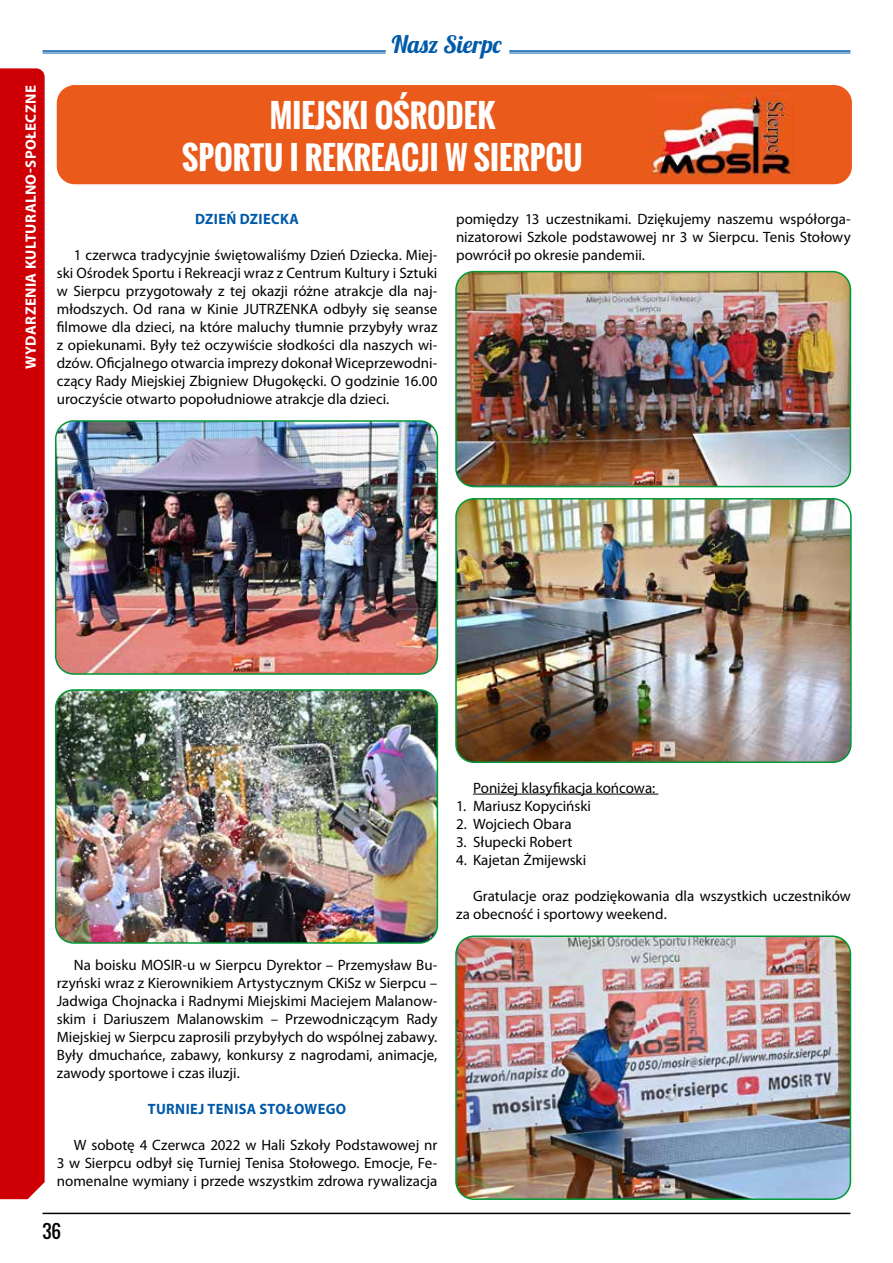
<style>
.page{position:relative;width:893px;height:1263px;background:#fff}
.page>*{position:absolute;margin:0;border:0;box-sizing:border-box;transform-origin:0 0}
.t1{font:700 31.5px/42px "Oswald";color:#fff;text-align:center}
.t2{font:24px "Lobster 1.4";color:#005aa9}
.t3{font:18px "Oswald";color:#000}
.t4{font:15px/18px "Myriad Pro";color:#000;text-align:justify}
.t5{font:700 15px "Myriad Pro";letter-spacing:.025em;color:#005aa9;scale:.96 1}
.t6{font:700 15px "Myriad Pro";letter-spacing:.025em;color:#fff}
</style>
<div class="page">
<img style="left:458px;top:938px;width:392px;height:261px">
<div style="left:455px;top:935px;width:396px;height:265px;border:2px solid #009836;border-radius:18px"></div>
<div style="left:0;top:68px;width:45px;height:1131px;background:#ce0006"></div>
<div style="left:57px;top:85px;width:795px;height:99px;background:#ea5b1b;border-radius:18px"></div>
<img style="left:651px;top:94px;width:142px;height:81px">
<img style="left:56px;top:423px;width:381px;height:249px">
<div style="left:55px;top:420px;width:383px;height:255px;border:2px solid #009836;border-radius:18px"></div>
<img style="left:56px;top:692px;width:381px;height:249px">
<div style="left:55px;top:689px;width:383px;height:255px;border:2px solid #009836;border-radius:18px"></div>
<img style="left:458px;top:501px;width:391px;height:259px">
<div style="left:455px;top:498px;width:397px;height:265px;border:2px solid #009836;border-radius:18px"></div>
<img style="left:458px;top:272px;width:392px;height:215px">
<div style="left:455px;top:271px;width:396px;height:216px;border:2px solid #009836;border-radius:18px"></div>
<hr style="left:473px;top:794px;width:185px;height:1px;background:#000">
<hr style="left:43px;top:50px;width:343px;height:2px;background:#005aa9">
<hr style="left:43px;top:53px;width:343px;height:1px;background:#005aa9">
<hr style="left:509px;top:50px;width:341px;height:2px;background:#005aa9">
<hr style="left:509px;top:53px;width:341px;height:1px;background:#005aa9">
<hr style="left:43px;top:1213px;width:807px;height:1px;background:#000">
<h2 class="t2" style="left:392px;top:29px;width:111px">Nasz Sierpc</h2>
<p class="t6" style="left:21px;top:369px;width:285px;rotate:-90deg">WYDARZENIA KULTURALNO-SPOŁECZNE</p>
<h1 class="t1" style="left:182px;top:95px;width:402px">MIEJSKI OŚRODEK<br>SPORTU I REKREACJI W SIERPCU</h1>
<p class="t5" style="left:195px;top:209px;width:110px">DZIEŃ DZIECKA</p>
<p class="t4" style="left:57px;top:246px;width:382px;text-indent:17px">1 czerwca tradycyjnie świętowaliśmy Dzień Dziecka. Miej&shy;ski Ośrodek Sportu i Rekreacji wraz z Centrum Kultury i Sztuki w Sierpcu przygotowały z tej okazji różne atrakcje dla naj&shy;młodszych. Od rana w Kinie JUTRZENKA odbyły się seanse filmowe dla dzieci, na które maluchy tłumnie przybyły wraz z opiekunami. Były też oczywiście słodkości dla naszych wi&shy;dzów. Oficjalnego otwarcia imprezy dokonał Wiceprzewodni&shy;czący Rady Miejskiej Zbigniew Długokęcki. O godzinie 16.00 uroczyście otwarto popołudniowe atrakcje dla dzieci.</p>
<p class="t4" style="left:456px;top:210px;width:396px">pomiędzy 13 uczestnikami. Dziękujemy naszemu współorga&shy;nizatorowi Szkole podstawowej nr 3 w Sierpcu. Tenis Stołowy powrócił po okresie pandemii.</p>
<p class="t4" style="left:57px;top:956px;width:382px;text-indent:17px">Na boisku MOSIR-u w Sierpcu Dyrektor – Przemysław Bu&shy;rzyński wraz z Kierownikiem Artystycznym CKiSz w Sierpcu – Jadwiga Chojnacka i Radnymi Miejskimi Maciejem Malanow&shy;skim i Dariuszem Malanowskim – Przewodniczącym Rady Miejskiej w Sierpcu zaprosili przybyłych do wspólnej zabawy.<br>Były dmuchańce, zabawy, konkursy z nagrodami, animacje, zawody sportowe i czas iluzji.</p>
<p class="t5" style="left:148px;top:1099px;width:208px">TURNIEJ TENISA STOŁOWEGO</p>
<p class="t4" style="left:57px;top:1136px;width:382px;text-indent:17px">W sobotę 4 Czerwca 2022 w Hali Szkoły Podstawowej nr 3 w Sierpcu odbył się Turniej Tenisa Stołowego. Emocje, Fe&shy;nomenalne wymiany i przede wszystkim zdrowa rywalizacja</p>
<p class="t3" style="left:43px;top:1218px;width:20px">36</p>
<p class="t4" style="left:473px;top:778px;width:184px">Poniżej klasyfikacja końcowa:</p>
<p class="t4" style="left:456px;top:796px;width:137px">1. Mariusz Kopyciński</p>
<p class="t4" style="left:456px;top:814px;width:117px">2. Wojciech Obara</p>
<p class="t4" style="left:456px;top:832px;width:118px">3. Słupecki Robert</p>
<p class="t4" style="left:456px;top:850px;width:132px">4. Kajetan Żmijewski</p>
<p class="t4" style="left:456px;top:886px;width:396px;text-indent:17px">Gratulacje oraz podziękowania dla wszystkich uczestników za obecność i sportowy weekend.</p>
</div>
